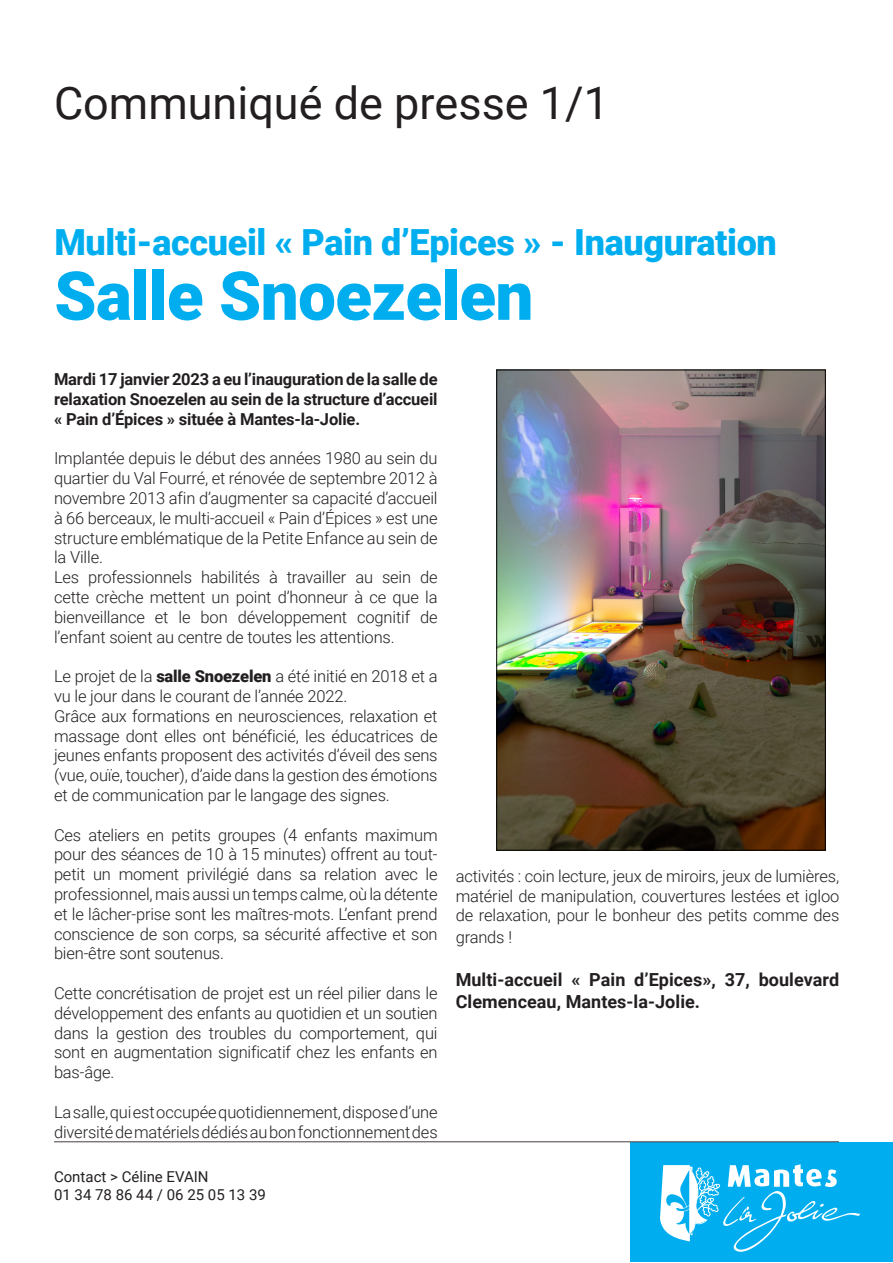
<style>
.page{position:relative;width:893px;height:1263px;background:#fff}
.page>*{position:absolute;margin:0;border:0;box-sizing:border-box;transform-origin:0 0}
.t1{font:900 67.5px "Roboto";letter-spacing:-.01em;color:#00aeef}
.t2{font:45px "Roboto";color:#231f20}
.t3{font:900 36px "Roboto";letter-spacing:-.01em;color:#00aeef}
.t4{font:700 18px/21.6px "Roboto";letter-spacing:.005em;color:#231f20}
.t5{font:300 16.5px/19.8px "Roboto";letter-spacing:-.01em;color:#231f20;text-align:justify}
.t6{font:700 16.5px/19.8px "Roboto";letter-spacing:-.01em;color:#231f20;text-align:justify}
.t7{font:15px "Roboto";color:#231f20}
.s1{font-weight:900}
</style>
<div class="page">
<div style="left:630px;top:1142px;width:263px;height:119px;background:#00aeef"></div>
<svg style="left:660px;top:1164px;width:200px;height:88px"></svg>
<hr style="left:54px;top:1141px;width:785px;height:1px;background:#463f3d">
<img style="left:498px;top:372px;width:326px;height:476px">
<div style="left:496px;top:370px;width:330px;height:480px;border:1px solid #000"></div>
<p class="t2" style="left:54px;top:72px;width:556px">Communiqué de presse 1/1</p>
<p class="t3" style="left:54px;top:217px;width:724px">Multi-accueil « Pain d’Epices » - Inauguration</p>
<p class="t1" style="left:54px;top:249px;width:481px">Salle Snoezelen</p>
<p class="t6" style="left:54px;top:369px;width:385px">Mardi 17 janvier 2023 a eu l’inauguration de la salle de relaxation Snoezelen au sein de la structure d’accueil « Pain d’Épices » située à Mantes-la-Jolie.</p>
<p class="t5" style="left:54px;top:448px;width:385px">Implantée depuis le début des années 1980 au sein du quartier du Val Fourré, et rénovée de septembre 2012 à novembre 2013 afin d’augmenter sa capacité d’accueil à 66 berceaux, le multi-accueil « Pain d’Épices » est une structure emblématique de la Petite Enfance au sein de la Ville.</p>
<p class="t5" style="left:54px;top:567px;width:385px">Les professionnels habilités à travailler au sein de cette crèche mettent un point d’honneur à ce que la bienveillance et le bon développement cognitif de l’enfant soient au centre de toutes les attentions.</p>
<p class="t5" style="left:54px;top:666px;width:385px">Le projet de la <span class="s1">salle Snoezelen</span> a été initié en 2018 et a vu le jour dans le courant de l’année 2022.</p>
<p class="t5" style="left:54px;top:705px;width:385px">Grâce aux formations en neurosciences, relaxation et massage dont elles ont bénéficié, les éducatrices de jeunes enfants proposent des activités d’éveil des sens (vue, ouïe, toucher), d’aide dans la gestion des émotions et de communication par le langage des signes.</p>
<p class="t5" style="left:54px;top:824px;width:385px">Ces ateliers en petits groupes (4 enfants maximum pour des séances de 10 à 15 minutes) offrent au tout&shy;petit un moment privilégié dans sa relation avec le professionnel, mais aussi un temps calme, où la détente et le lâcher-prise sont les maîtres-mots. L’enfant prend conscience de son corps, sa sécurité affective et son bien-être sont soutenus.</p>
<p class="t5" style="left:54px;top:983px;width:385px">Cette concrétisation de projet est un réel pilier dans le développement des enfants au quotidien et un soutien dans la gestion des troubles du comportement, qui sont en augmentation significatif chez les enfants en bas-âge.</p>
<p class="t5" style="left:54px;top:1101px;width:385px">La salle, qui est occupée quotidiennement, dispose d’une diversité de matériels dédiés au bon fonctionnement des</p>
<p class="t7" style="left:54px;top:1166px;width:156px">Contact &gt; Céline EVAIN</p>
<p class="t7" style="left:54px;top:1184px;width:213px">01 34 78 86 44 / 06 25 05 13 39</p>
<p class="t5" style="left:456px;top:865px;width:385px">activités : coin lecture, jeux de miroirs, jeux de lumières, matériel de manipulation, couvertures lestées et igloo de relaxation, pour le bonheur des petits comme des</p>
<p class="t5" style="left:456px;top:926px;width:58px">grands !</p>
<p class="t4" style="left:456px;top:968px;width:385px">Multi-accueil « Pain d’Epices», 37, boulevard<br>Clemenceau, Mantes-la-Jolie.</p>
</div>
